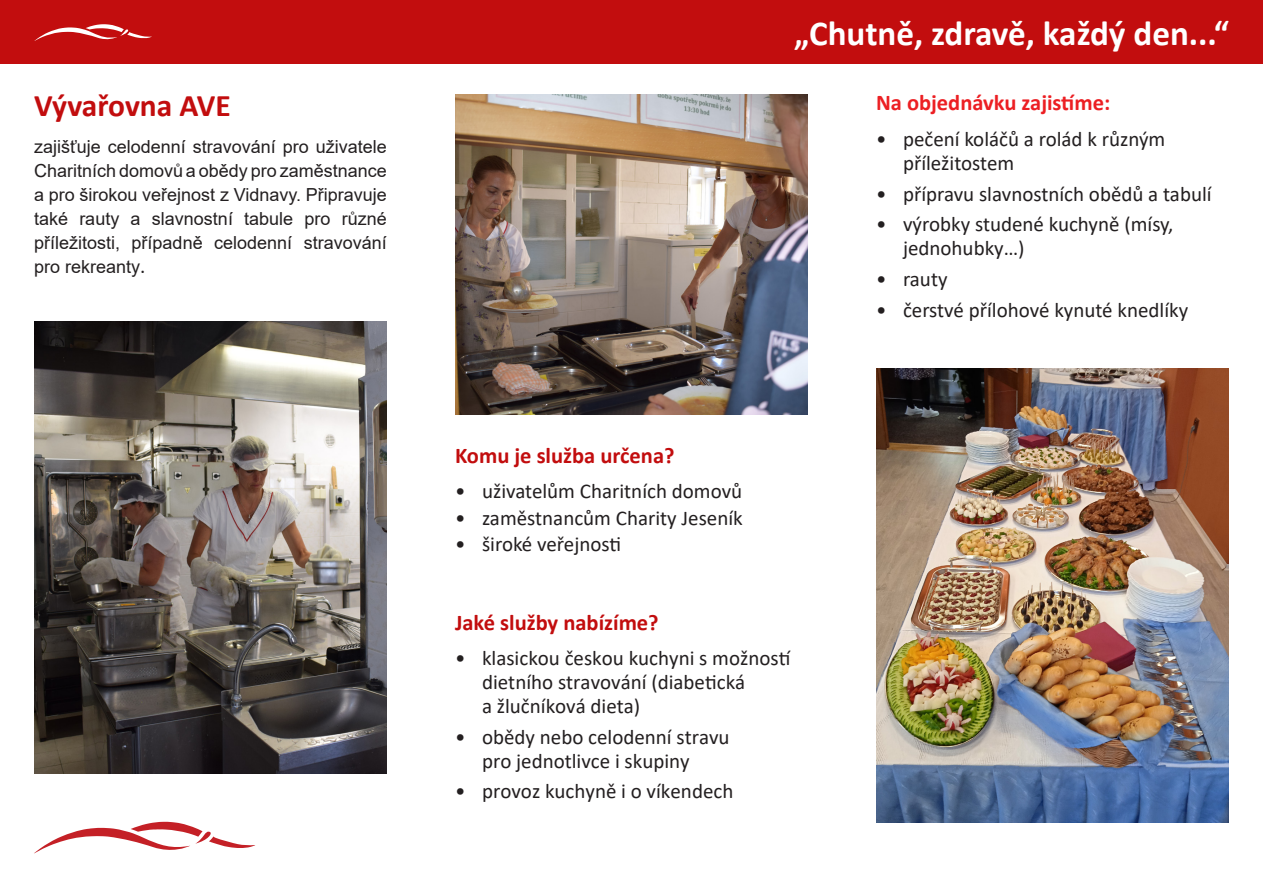
<style>
.page{position:relative;width:1263px;height:893px;background:#fff}
.page>*{position:absolute;margin:0;border:0;box-sizing:border-box;transform-origin:0 0}
.t1{font:700 35.1px "Calibri";color:#fff}
.t2{font:700 31.5px "Calibri";color:#c20d0e}
.t3{font:700 22.5px "Calibri";color:#c20d0e}
.t4{font:700 22.5px "Calibri";color:#ec1f23}
.t5{font:21px/24px "Calibri";color:#231f20}
.t6{font:18px/24px "Arial";color:#231f20;text-align:justify}
.s1{font-family:"Calibri";font-size:21px}
</style>
<div class="page">
<div style="left:0;top:0;width:1263px;height:64px;background:#c20d0e"></div>
<img style="left:34px;top:321px;width:353px;height:453px">
<img style="left:455px;top:95px;width:353px;height:320px">
<svg style="left:34px;top:24px;width:118px;height:17px"></svg>
<svg style="left:34px;top:822px;width:221px;height:32px"></svg>
<img style="left:876px;top:368px;width:353px;height:455px">
<p class="t2" style="left:34px;top:83px;width:198px">Vývařovna AVE</p>
<p class="t6" style="left:34px;top:134px;width:354px">zajišťuje celodenní stravování pro uživatele Charitních domovů a obědy pro zaměstnance a pro širokou veřejnost z Vidnavy. Připravuje také rauty a slavnostní tabule pro různé příležitosti, případně celodenní stravování pro rekreanty<span class="s1">.</span></p>
<p class="t1" style="left:794px;top:9px;width:436px">„Chutně, zdravě, každý den...“</p>
<p class="t3" style="left:455px;top:440px;width:221px">Komu je služba určena?</p>
<p class="t5" style="left:455px;top:479px;width:289px">• uživatelům Charitních domovů</p>
<p class="t5" style="left:455px;top:505px;width:289px">• zaměstnancům Charity Jeseník</p>
<p class="t5" style="left:455px;top:531px;width:168px">• široké veřejnosti</p>
<p class="t3" style="left:455px;top:607px;width:205px">Jaké služby nabízíme?</p>
<p class="t5" style="left:482px;top:646px;width:310px;text-indent:-27px">• klasickou českou kuchyni s možností dietního stravování (diabetická<br>a žlučníková dieta)</p>
<p class="t5" style="left:482px;top:724px;width:249px;text-indent:-27px">• obědy nebo celodenní stravu pro jednotlivce i skupiny</p>
<p class="t5" style="left:455px;top:779px;width:280px">• provoz kuchyně i o víkendech</p>
<p class="t4" style="left:876px;top:87px;width:236px">Na objednávku zajistíme:</p>
<p class="t5" style="left:903px;top:127px;width:264px;text-indent:-27px">• pečení koláčů a rolád k různým příležitostem</p>
<p class="t5" style="left:876px;top:181px;width:337px">• přípravu slavnostních obědů a tabulí</p>
<p class="t5" style="left:903px;top:212px;width:272px;text-indent:-27px">• výrobky studené kuchyně (mísy, jednohubky…)</p>
<p class="t5" style="left:876px;top:266px;width:73px">• rauty</p>
<p class="t5" style="left:876px;top:297px;width:314px">• čerstvé přílohové kynuté knedlíky</p>
</div>
